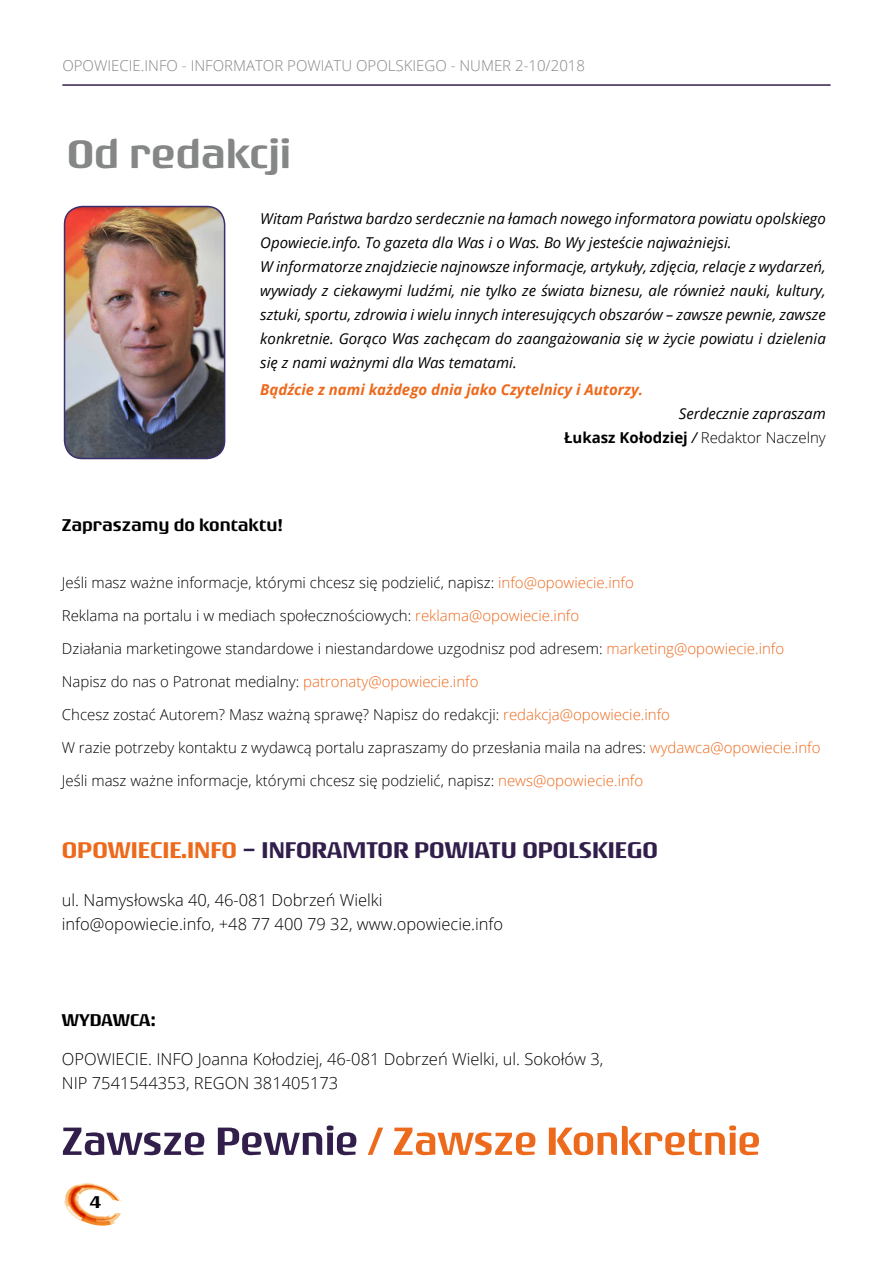
<style>
.page{position:relative;width:893px;height:1263px;background:#fff}
.page>*{position:absolute;margin:0;border:0;box-sizing:border-box;transform-origin:0 0}
.t1{font:500 42px "Rogue Sans Ext";color:#858686}
.t2{font:500 24px "Rogue Sans Ext";color:#321e4b}
.t3{font:500 18px "Rogue Sans Ext";color:#000}
.t4{font:300 16.5px/24px "Open Sans";color:#000}
.t5{font:300 15px "Open Sans";color:#000}
.t6{font:italic 15px/24px "Open Sans";color:#000}
.t7{font:300 15px "Open Sans";color:#858686}
.t8{font:italic 700 15px "Open Sans";color:#ed691c}
.s1{font-weight:700;font-style:normal}
.s2{font-weight:300;font-style:normal}
.s3{color:#ed691c}
</style>
<div class="page">
<svg style="left:64px;top:1183px;width:57px;height:42px"></svg>
<hr style="left:62px;top:84px;width:769px;height:2px;background:#321e4b">
<svg style="left:63px;top:1127px;width:141px;height:28px"></svg>
<svg style="left:218px;top:1125px;width:138px;height:30px"></svg>
<svg style="left:368px;top:1127px;width:15px;height:28px"></svg>
<svg style="left:394px;top:1127px;width:141px;height:28px"></svg>
<svg style="left:549px;top:1125px;width:210px;height:30px"></svg>
<img style="left:65px;top:207px;width:160px;height:251px">
<div style="left:64px;top:206px;width:161px;height:253px;border:2px solid #392e71;border-radius:18px"></div>
<p class="t7" style="left:62px;top:56px;width:524px">OPOWIECIE.INFO - INFORMATOR POWIATU OPOLSKIEGO - NUMER 2-10/2018</p>
<h1 class="t1" style="left:67px;top:129px;width:225px">Od redakcji</h1>
<p class="t6" style="left:260px;top:206px;width:567px">Witam Państwa bardzo serdecznie na łamach nowego informatora powiatu opolskiego Opowiecie.info. To gazeta dla Was i o Was. Bo Wy jesteście najważniejsi.<br>W informatorze znajdziecie najnowsze informacje, artykuły, zdjęcia, relacje z wydarzeń, wywiady z ciekawymi ludźmi, nie tylko ze świata biznesu, ale również nauki, kultury, sztuki, sportu, zdrowia i wielu innych interesujących obszarów – zawsze pewnie, zawsze konkretnie. Gorąco Was zachęcam do zaangażowania się w życie powiatu i dzielenia się z nami ważnymi dla Was tematami.</p>
<p class="t8" style="left:260px;top:379px;width:384px">Bądźcie z nami każdego dnia jako Czytelnicy i Autorzy.</p>
<p class="t6" style="left:564px;top:401px;width:263px;text-align:right">Serdecznie zapraszam<br><span class="s1">Łukasz Kołodziej</span> / <span class="s2">Redaktor Naczelny</span></p>
<p class="t3" style="left:62px;top:514px;width:223px">Zapraszamy do kontaktu!</p>
<p class="t5" style="left:62px;top:572px;width:573px">Jeśli masz ważne informacje, którymi chcesz się podzielić, napisz: <span class="s3">info@opowiecie.info</span></p>
<p class="t5" style="left:62px;top:605px;width:519px">Reklama na portalu i w mediach społecznościowych: <span class="s3">reklama@opowiecie.info</span></p>
<p class="t5" style="left:62px;top:638px;width:724px">Działania marketingowe standardowe i niestandardowe uzgodnisz pod adresem: <span class="s3">marketing@opowiecie.info</span></p>
<p class="t5" style="left:62px;top:671px;width:418px">Napisz do nas o Patronat medialny: <span class="s3">patronaty@opowiecie.info</span></p>
<p class="t5" style="left:62px;top:704px;width:610px">Chcesz zostać Autorem? Masz ważną sprawę? Napisz do redakcji: <span class="s3">redakcja@opowiecie.info</span></p>
<p class="t5" style="left:62px;top:737px;width:760px">W razie potrzeby kontaktu z wydawcą portalu zapraszamy do przesłania maila na adres: <span class="s3">wydawca@opowiecie.info</span></p>
<p class="t5" style="left:62px;top:770px;width:583px">Jeśli masz ważne informacje, którymi chcesz się podzielić, napisz: <span class="s3">news@opowiecie.info</span></p>
<h2 class="t2" style="left:62px;top:836px;width:598px"><span class="s3">OPOWIECIE.INFO</span> - INFORAMTOR POWIATU OPOLSKIEGO</h2>
<p class="t4" style="left:62px;top:887px;width:443px">ul. Namysłowska 40, 46-081 Dobrzeń Wielki info@opowiecie.info, +48 77 400 79 32, www.opowiecie.info</p>
<p class="t3" style="left:62px;top:1009px;width:95px">WYDAWCA:</p>
<p class="t4" style="left:62px;top:1046px;width:543px">OPOWIECIE. INFO Joanna Kołodziej, 46-081 Dobrzeń Wielki, ul. Sokołów 3,<br>NIP 7541544353, REGON 381405173</p>
<p class="t3" style="left:90px;top:1191px;width:13px">4</p>
</div>
